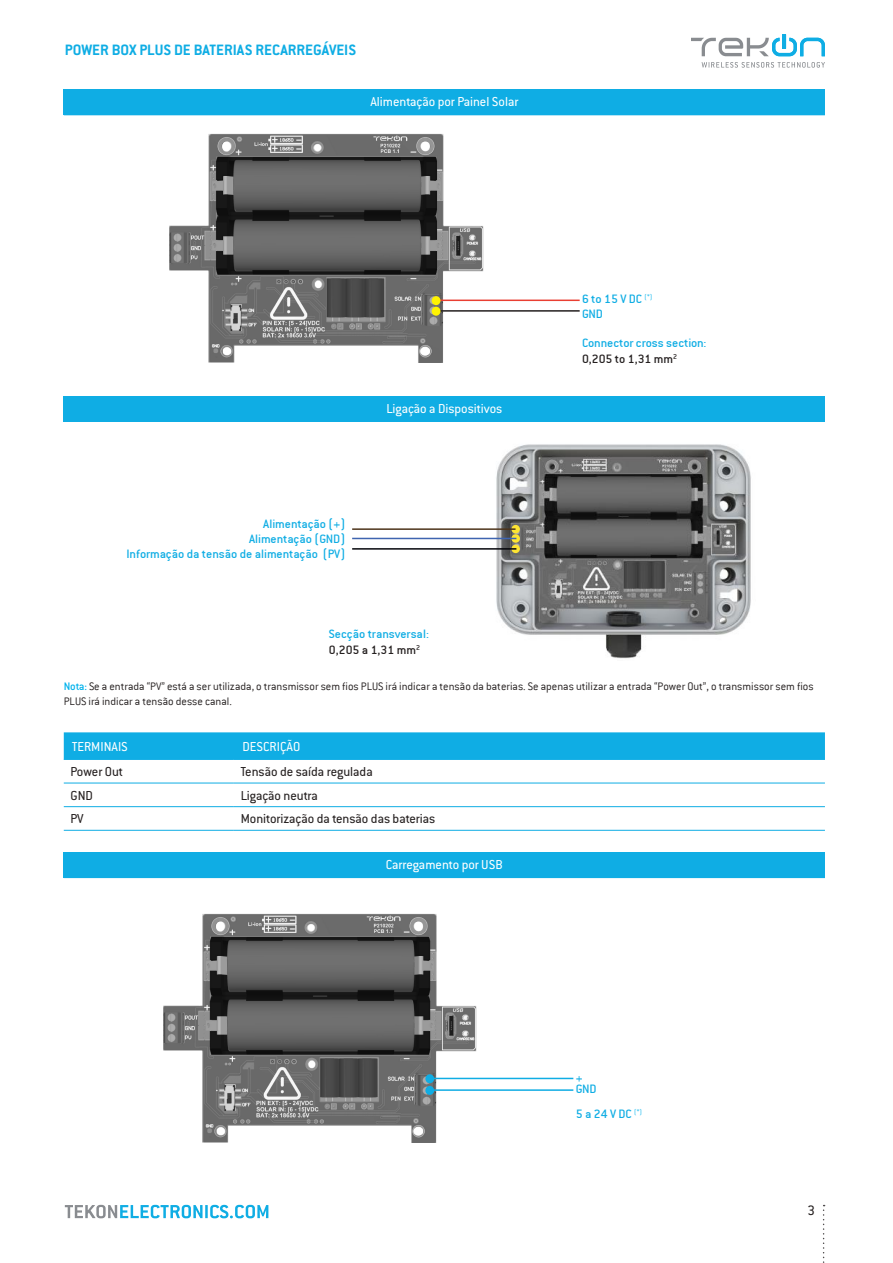
<style>
.page{position:relative;width:893px;height:1263px;background:#fff}
.page>*{position:absolute;margin:0;border:0;box-sizing:border-box;transform-origin:0 0}
.t1{font:700 16.5px "Conduit ITC Pro";color:#0fade4}
.t2{font:15px "Conduit ITC Pro";color:#241f1f}
.t3{font:14.25px "Conduit ITC Pro";color:#fff}
.t4{font:14.25px "Conduit ITC Pro";color:#241f1f}
.t5{font:13.5px/16.2px "Conduit ITC";color:#0fade4}
.t6{font:300 12px/15px "Conduit ITC";color:#241f1f}
.s1{color:#241f1f}
.s2{font-family:"Conduit ITC Pro";font-weight:500;color:#00b2ec}
</style>
<div class="page">
<svg style="left:823px;top:1205px;width:2px;height:58px"></svg>
<svg style="left:65px;top:1205px;width:203px;height:13px"></svg>
<svg style="left:691px;top:34px;width:134px;height:22px"></svg>
<svg style="left:702px;top:62px;width:123px;height:6px"></svg>
<div style="left:64px;top:89px;width:761px;height:26px;background:#0fade4"></div>
<hr style="left:64px;top:115px;width:761px;height:1px;background:#0fade4">
<div style="left:64px;top:396px;width:761px;height:25px;background:#0fade4"></div>
<hr style="left:64px;top:421px;width:761px;height:1px;background:#0fade4">
<div style="left:64px;top:732px;width:761px;height:27px;background:#0fade4"></div>
<hr style="left:64px;top:759px;width:170px;height:1px;background:#0fade4">
<hr style="left:64px;top:783px;width:170px;height:1px;background:#0fade4">
<hr style="left:64px;top:806px;width:170px;height:1px;background:#0fade4">
<hr style="left:234px;top:759px;width:591px;height:1px;background:#0fade4">
<hr style="left:234px;top:783px;width:591px;height:1px;background:#0fade4">
<hr style="left:234px;top:806px;width:591px;height:1px;background:#0fade4">
<hr style="left:64px;top:830px;width:170px;height:1px;background:#0fade4">
<hr style="left:234px;top:830px;width:591px;height:1px;background:#0fade4">
<div style="left:64px;top:852px;width:761px;height:25px;background:#0fade4"></div>
<hr style="left:64px;top:877px;width:761px;height:1px;background:#0fade4">
<img style="left:169px;top:133px;width:315px;height:230px">
<hr style="left:435px;top:300px;width:145px;height:1px;background:#e93f32">
<div style="left:432px;top:296px;width:8px;height:9px;background:#fff300;border-radius:50%"></div>
<hr style="left:435px;top:310px;width:145px;height:2px;background:#241f1f">
<div style="left:432px;top:307px;width:8px;height:9px;background:#fff300;border-radius:50%"></div>
<img style="left:485px;top:444px;width:266px;height:215px">
<div style="left:511px;top:525px;width:9px;height:8px;background:#fde433;border-radius:50%"></div>
<svg style="left:511px;top:534px;width:9px;height:9px"></svg>
<div style="left:511px;top:545px;width:9px;height:8px;background:#fde433;border-radius:50%"></div>
<hr style="left:352px;top:528px;width:164px;height:2px;background:#4d341b">
<hr style="left:352px;top:538px;width:164px;height:1px;background:#3e64b0">
<hr style="left:352px;top:548px;width:164px;height:2px;background:#05060b">
<img style="left:163px;top:913px;width:315px;height:230px">
<hr style="left:429px;top:1078px;width:144px;height:1px;background:#0fade4">
<div style="left:425px;top:1074px;width:9px;height:9px;background:#0fade4;border-radius:50%"></div>
<hr style="left:429px;top:1089px;width:144px;height:2px;background:#0fade4">
<div style="left:425px;top:1086px;width:9px;height:9px;background:#0fade4;border-radius:50%"></div>
<h1 class="t1" style="left:65px;top:40px;width:293px">POWER BOX PLUS DE BATERIAS RECARREGÁVEIS</h1>
<p class="t3" style="left:370px;top:94px;width:150px">Alimentação por Painel Solar</p>
<p class="t5" style="left:126px;top:516px;width:220px;line-height:15.1px;text-align:right">Alimentação (+)<br>Alimentação (GND)<br>Informação da tensão de alimentação (PV)</p>
<p class="t3" style="left:386px;top:400px;width:118px">Ligação a Dispositivos</p>
<p class="t5" style="left:329px;top:626px;width:102px">Secção transversal:<br><span class="s1">0,205 a 1,31 mm</span><sup>2</sup></p>
<p class="t5" style="left:582px;top:292px;width:72px;line-height:14.9px">6 to 15 V DC <sup>(*)<br></sup>GND</p>
<p class="t5" style="left:582px;top:335px;width:126px">Connector cross section:<br><span class="s1">0,205 to 1,31 mm</span><sup>2</sup></p>
<p class="t6" style="left:64px;top:678px;width:751px"><span class="s2">Nota:</span> Se a entrada “PV” está a ser utilizada, o transmissor sem fios PLUS irá indicar a tensão da baterias. Se apenas utilizar a entrada “Power Out”, o transmissor sem fios<br>PLUS irá indicar a tensão desse canal.</p>
<p class="t3" style="left:72px;top:738px;width:57px">TERMINAIS</p>
<p class="t3" style="left:242px;top:738px;width:59px">DESCRIÇÃO</p>
<p class="t4" style="left:71px;top:764px;width:54px">Power Out</p>
<p class="t4" style="left:241px;top:764px;width:133px">Tensão de saída regulada</p>
<p class="t4" style="left:71px;top:787px;width:24px">GND</p>
<p class="t4" style="left:241px;top:787px;width:79px">Ligação neutra</p>
<p class="t4" style="left:71px;top:811px;width:15px">PV</p>
<p class="t4" style="left:241px;top:811px;width:196px">Monitorização da tensão das baterias</p>
<p class="t3" style="left:386px;top:856px;width:118px">Carregamento por USB</p>
<p class="t5" style="left:576px;top:1071px;width:23px;line-height:11.7px">+<br>GND</p>
<p class="t5" style="left:576px;top:1105px;width:68px">5 a 24 V DC <sup>(*)</sup></p>
<p class="t2" style="left:807px;top:1202px;width:9px">3</p>
</div>
